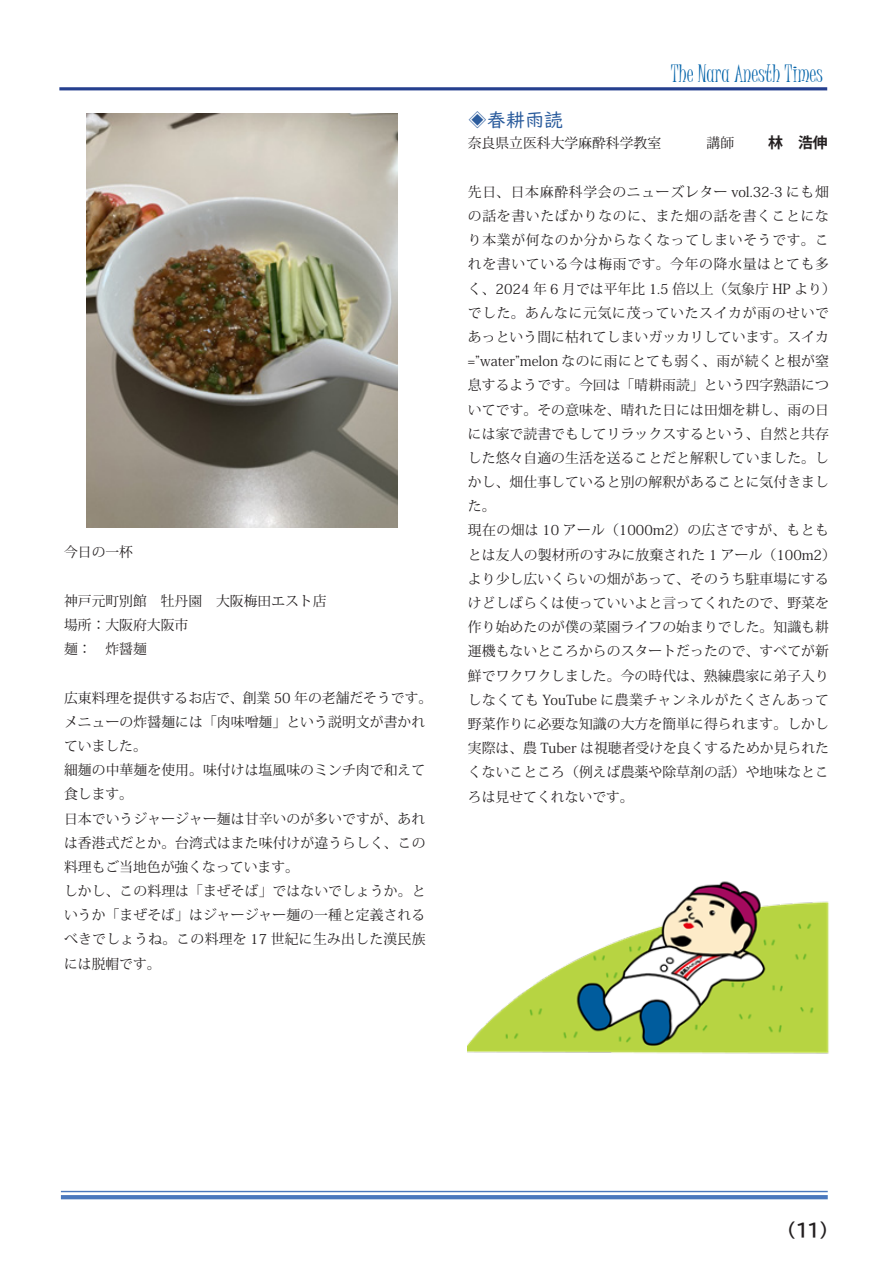
<style>
.page{position:relative;width:893px;height:1263px;background:#fff}
.page>*{position:absolute;margin:0;border:0;box-sizing:border-box;transform-origin:0 0}
.t1{font:23.4px "Juice ITC";color:#0162a9}
.t2{font:19.2px "UD Digi Kyokasho NK R";color:#2b5c9d}
.ノンブル{font:18px "BIZ UDP Gothic Bold";color:#231f20}
.t3{font:13.8px/24.2px "Koz Min Pr 6 N";letter-spacing:.005em;color:#231f20}
.s1{font-family:"Adobe Myungjo Std";font-weight:500}
.s2{font-family:"Koz Go Pr 6 N";font-weight:700;font-size:14.85px}
</style>
<div class="page">
<hr style="left:61px;top:1191px;width:767px;height:1px;background:#4a78bd">
<svg style="left:61px;top:1195px;width:767px;height:4px;background:#4d7abe"></svg>
<hr style="left:59px;top:87px;width:768px;height:3px;background:#253f8e">
<img style="left:87px;top:113px;width:310px;height:415px">
<img style="left:468px;top:881px;width:361px;height:173px">
<p class="t3" style="left:64px;top:541px;width:71px">今日の一杯</p>
<p class="t3" style="left:64px;top:589px;width:264px">神戸元町別館　牡丹園　大阪梅田エスト店</p>
<p class="t3" style="left:64px;top:613px;width:126px">場所：大阪府大阪市</p>
<p class="t3" style="left:64px;top:637px;width:84px">麺：　炸醤麺</p>
<p class="t3" style="left:64px;top:686px;width:370px">広東料理を提供するお店で、創業 50 年の老舗だそうです。</p>
<p class="t3" style="left:64px;top:710px;width:363px">メニューの炸醤麺には「肉味噌麺」という説明文が書かれていました。</p>
<p class="t3" style="left:64px;top:758px;width:363px">細麺の中華麺を使用。味付けは塩風味のミンチ肉で和えて食します。</p>
<p class="t3" style="left:64px;top:807px;width:363px;text-align:justify">日本でいうジャージャー麺は甘辛いのが多いですが、あれは香港式だとか。台湾式はまた味付けが違うらしく、この料理もご当地色が強くなっています。</p>
<p class="t3" style="left:64px;top:879px;width:363px;text-align:justify">しかし、この料理は「まぜそば」ではないでしょうか。というか「まぜそば」はジャージャー麺の一種と定義されるべきでしょうね。この料理を 17 世紀に生み出した漢民族には脱帽です。</p>
<p class="t1" style="left:671px;top:60px;width:153px">The Nara Anesth Times</p>
<p class="t2" style="left:468px;top:109px;width:97px"><span class="s1">◈</span>春耕雨読</p>
<p class="t3" style="left:468px;top:131px;width:361px">奈良県立医科大学麻酔科学教室　　　 講師　　 <span class="s2">林　浩伸</span></p>
<p class="t3" style="left:468px;top:180px;width:369px">先日、日本麻酔科学会のニューズレター vol.32-3 にも畑の話を書いたばかりなのに、また畑の話を書くことになり本業が何なのか分からなくなってしまいそうです。これを書いている今は梅雨です。今年の降水量はとても多く、2024 年 6 月では平年比 1.5 倍以上（気象庁 HP より）でした。あんなに元気に茂っていたスイカが雨のせいであっという間に枯れてしまいガッカリしています。スイカ=”water”melon なのに雨にとても弱く、雨が続くと根が窒息するようです。今回は「晴耕雨読」という四字熟語についてです。その意味を、晴れた日には田畑を耕し、雨の日には家で読書でもしてリラックスするという、自然と共存した悠々自適の生活を送ることだと解釈していました。しかし、畑仕事していると別の解釈があることに気付きました。</p>
<p class="t3" style="left:468px;top:519px;width:369px">現在の畑は 10 アール（1000m2）の広さですが、もともとは友人の製材所のすみに放棄された 1 アール（100m2）より少し広いくらいの畑があって、そのうち駐車場にするけどしばらくは使っていいよと言ってくれたので、野菜を作り始めたのが僕の菜園ライフの始まりでした。知識も耕運機もないところからのスタートだったので、すべてが新鮮でワクワクしました。今の時代は、熟練農家に弟子入りしなくても YouTube に農業チャンネルがたくさんあって野菜作りに必要な知識の大方を簡単に得られます。しかし実際は、農 Tuber は視聴者受けを良くするためか見られたくないこところ（例えば農薬や除草剤の話）や地味なところは見せてくれないです。</p>
<p class="ノンブル" style="left:787px;top:1221px;width:42px">（１1）</p>
</div>
